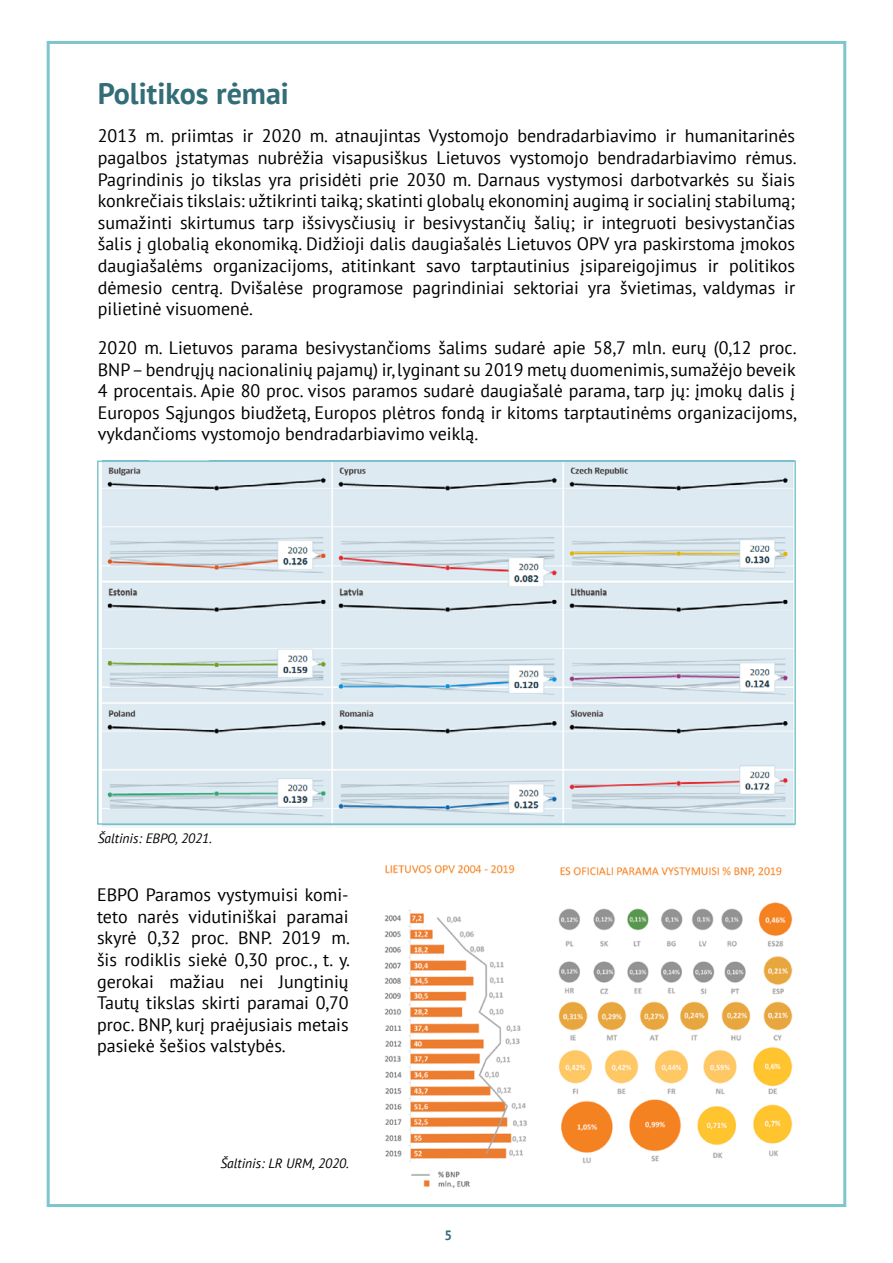
<style>
.page{position:relative;width:893px;height:1263px;background:#fff}
.page>*{position:absolute;margin:0;border:0;box-sizing:border-box;transform-origin:0 0}
.t1{font:700 30px "PT Sans";color:#336d77}
.t2{font:18px/21.6px "PT Sans";color:#000;text-align:justify}
.t3{font:italic 13.5px "PT Sans";color:#000}
.t4{font:700 13.5px "PT Sans";color:#336d77}
</style>
<div class="page">
<img style="left:102px;top:463px;width:693px;height:363px">
<div style="left:97px;top:460px;width:699px;height:365px;border:2px solid #7dc6cc"></div>
<img style="left:384px;top:862px;width:463px;height:335px">
<h1 class="t1" style="left:98px;top:73px;width:193px">Politikos rėmai</h1>
<p class="t2" style="left:98px;top:125px;width:700px">2013 m. priimtas ir 2020 m. atnaujintas Vystomojo bendradarbiavimo ir humanitarinės pagalbos įstatymas nubrėžia visapusiškus Lietuvos vystomojo bendradarbiavimo rėmus.<br>Pagrindinis jo tikslas yra prisidėti prie 2030 m. Darnaus vystymosi darbotvarkės su šiais konkrečiais tikslais: užtikrinti taiką; skatinti globalų ekonominį augimą ir socialinį stabilumą; sumažinti skirtumus tarp išsivysčiusių ir besivystančių šalių; ir integruoti besivystančias šalis į globalią ekonomiką. Didžioji dalis daugiašalės Lietuvos OPV yra paskirstoma įmokos daugiašalėms organizacijoms, atitinkant savo tarptautinius įsipareigojimus ir politikos dėmesio centrą. Dvišalėse programose pagrindiniai sektoriai yra švietimas, valdymas ir pilietinė visuomenė.</p>
<p class="t2" style="left:98px;top:336px;width:700px">2020 m. Lietuvos parama besivystančioms šalims sudarė apie 58,7 mln. eurų (0,12 proc.<br>BNP – bendrųjų nacionalinių pajamų) ir, lyginant su 2019 metų duomenimis, sumažėjo beveik 4 procentais. Apie 80 proc. visos paramos sudarė daugiašalė parama, tarp jų: įmokų dalis į Europos Sąjungos biudžetą, Europos plėtros fondą ir kitoms tarptautinėms organizacijoms, vykdančioms vystomojo bendradarbiavimo veiklą.</p>
<p class="t3" style="left:98px;top:829px;width:116px">Šaltinis: EBPO, 2021.</p>
<p class="t2" style="left:97px;top:884px;width:255px">EBPO Paramos vystymuisi komi&shy;teto narės vidutiniškai paramai skyrė 0,32 proc. BNP. 2019 m. šis rodiklis siekė 0,30 proc., t. y. gerokai mažiau nei Jungtinių Tautų tikslas skirti paramai 0,70 proc. BNP, kurį praėjusiais metais pasiekė šešios valstybės.</p>
<p class="t3" style="left:220px;top:1154px;width:130px">Šaltinis: LR URM, 2020.</p>
<p class="t4" style="left:444px;top:1226px;width:9px">5</p>
</div>
